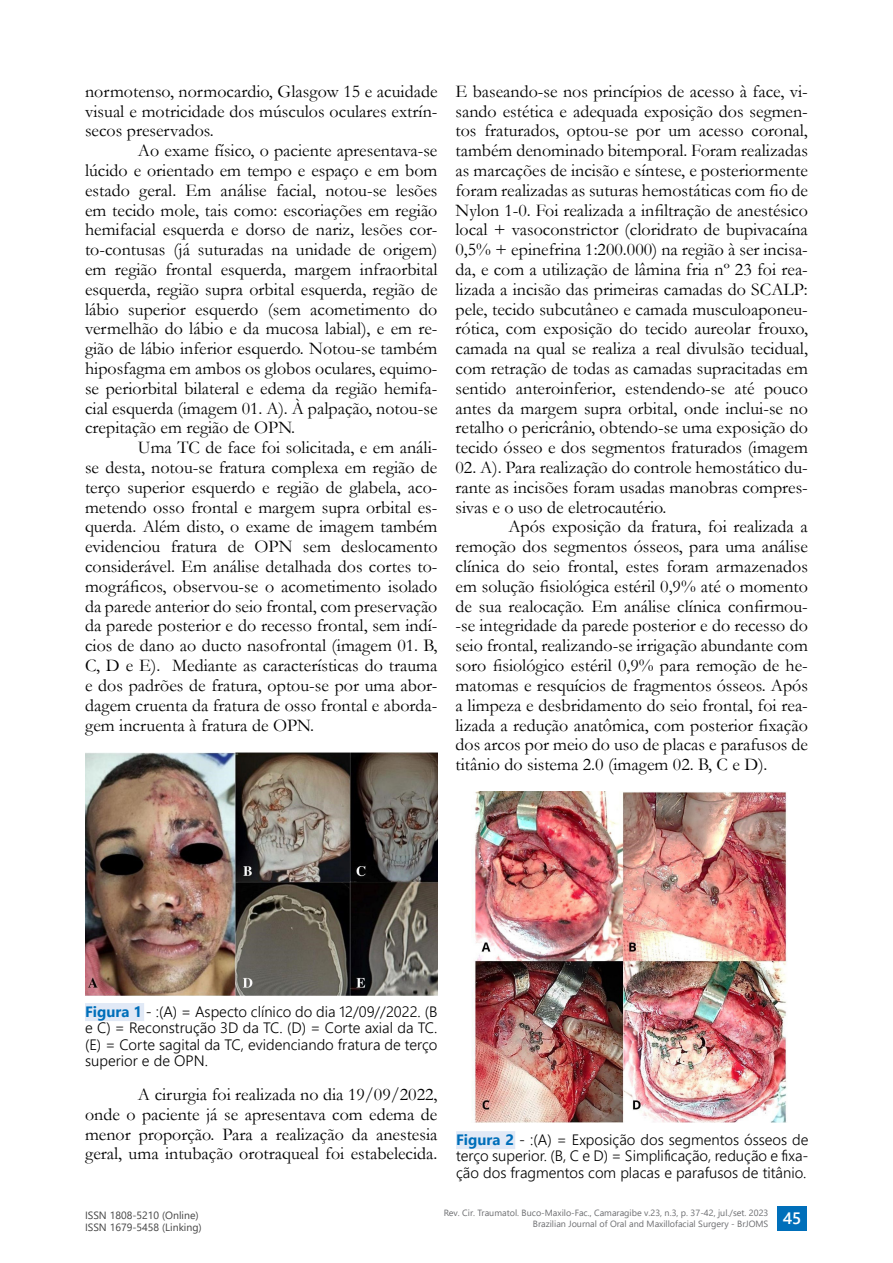
<style>
.page{position:relative;width:893px;height:1263px;background:#fff}
.page>*{position:absolute;margin:0;border:0;box-sizing:border-box;transform-origin:0 0}
.t1{font:18px/19.8px "Garamond";color:#000;text-align:justify}
.t2{font:600 16.5px "Segoe UI";color:#fff}
.t3{font:300 15px/16.5px "Segoe UI";color:#000;text-align:justify}
.t4{font:10.5px/12px "Segoe UI";color:#434343}
.t5{font:9px/10.8px "Segoe UI";color:#6c6d70;text-align:right}
.s1{font-weight:700;color:#006fba}
</style>
<div class="page">
<div style="left:777px;top:1206px;width:30px;height:24px;background:#006fba"></div>
<div style="left:85px;top:1003px;width:59px;height:18px;background:#e1e9f6"></div>
<div style="left:456px;top:1131px;width:59px;height:18px;background:#e1e9f6"></div>
<img style="left:85px;top:752px;width:352px;height:243px">
<img style="left:472px;top:792px;width:315px;height:331px">
<p class="t1" style="left:85px;top:81px;width:354px">normotenso, normocardio, Glasgow 15 e acuidade visual e motricidade dos músculos oculares extrín&shy;secos preservados.</p>
<p class="t1" style="left:85px;top:140px;width:354px;text-indent:53px">Ao exame físico, o paciente apresentava-se lúcido e orientado em tempo e espaço e em bom estado geral. Em análise facial, notou-se lesões em tecido mole, tais como: escoriações em região hemifacial esquerda e dorso de nariz, lesões cor&shy;to-contusas (já suturadas na unidade de origem) em região frontal esquerda, margem infraorbital esquerda, região supra orbital esquerda, região de lábio superior esquerdo (sem acometimento do vermelhão do lábio e da mucosa labial), e em re&shy;gião de lábio inferior esquerdo. Notou-se também hiposfagma em ambos os globos oculares, equimo&shy;se periorbital bilateral e edema da região hemifa&shy;cial esquerda (imagem 01. A). À palpação, notou-se crepitação em região de OPN.</p>
<p class="t1" style="left:85px;top:437px;width:354px;text-indent:53px">Uma TC de face foi solicitada, e em análi&shy;se desta, notou-se fratura complexa em região de terço superior esquerdo e região de glabela, aco&shy;metendo osso frontal e margem supra orbital es&shy;querda. Além disto, o exame de imagem também evidenciou fratura de OPN sem deslocamento considerável. Em análise detalhada dos cortes to&shy;mográficos, observou-se o acometimento isolado da parede anterior do seio frontal, com preservação da parede posterior e do recesso frontal, sem indí&shy;cios de dano ao ducto nasofrontal (imagem 01. B, C, D e E). Mediante as características do trauma e dos padrões de fratura, optou-se por uma abor&shy;dagem cruenta da fratura de osso frontal e aborda&shy;gem incruenta à fratura de OPN.</p>
<p class="t1" style="left:455px;top:81px;width:354px">E baseando-se nos princípios de acesso à face, vi&shy;sando estética e adequada exposição dos segmen&shy;tos fraturados, optou-se por um acesso coronal, também denominado bitemporal. Foram realizadas as marcações de incisão e síntese, e posteriormente foram realizadas as suturas hemostáticas com fio de Nylon 1-0. Foi realizada a infiltração de anestésico local + vasoconstrictor (cloridrato de bupivacaína 0,5% + epinefrina 1:200.000) na região à ser incisa&shy;da, e com a utilização de lâmina fria nº 23 foi rea&shy;lizada a incisão das primeiras camadas do SCALP: pele, tecido subcutâneo e camada musculoaponeu&shy;rótica, com exposição do tecido aureolar frouxo, camada na qual se realiza a real divulsão tecidual, com retração de todas as camadas supracitadas em sentido anteroinferior, estendendo-se até pouco antes da margem supra orbital, onde inclui-se no retalho o pericrânio, obtendo-se uma exposição do tecido ósseo e dos segmentos fraturados (imagem</p>
<p class="t1" style="left:455px;top:457px;width:354px">02. A). Para realização do controle hemostático du&shy;rante as incisões foram usadas manobras compres&shy;sivas e o uso de eletrocautério.</p>
<p class="t1" style="left:455px;top:516px;width:354px;text-indent:53px">Após exposição da fratura, foi realizada a remoção dos segmentos ósseos, para uma análise clínica do seio frontal, estes foram armazenados em solução fisiológica estéril 0,9% até o momento de sua realocação. Em análise clínica confirmou--se integridade da parede posterior e do recesso do seio frontal, realizando-se irrigação abundante com soro fisiológico estéril 0,9% para remoção de he&shy;matomas e resquícios de fragmentos ósseos. Após a limpeza e desbridamento do seio frontal, foi rea&shy;lizada a redução anatômica, com posterior fixação dos arcos por meio do uso de placas e parafusos de titânio do sistema 2.0 (imagem 02. B, C e D).</p>
<p class="t3" style="left:85px;top:1002px;width:354px"><span class="s1">Figura 1</span> - :(A) = Aspecto clínico do dia 12/09//2022. (B e C) = Reconstrução 3D da TC. (D) = Corte axial da TC. (E) = Corte sagital da TC, evidenciando fratura de terço superior e de OPN.</p>
<p class="t1" style="left:85px;top:1084px;width:354px;text-indent:53px">A cirurgia foi realizada no dia 19/09/2022, onde o paciente já se apresentava com edema de menor proporção. Para a realização da anestesia geral, uma intubação orotraqueal foi estabelecida.</p>
<p class="t3" style="left:456px;top:1130px;width:354px"><span class="s1">Figura 2</span> - :(A) = Exposição dos segmentos ósseos de terço superior. (B, C e D) = Simplificação, redução e fixa&shy;ção dos fragmentos com placas e parafusos de titânio.</p>
<p class="t4" style="left:85px;top:1208px;width:118px">ISSN 1808-5210 (Online)<br>ISSN 1679-5458 (Linking)</p>
<p class="t5" style="left:444px;top:1206px;width:326px">Rev. Cir. Traumatol. Buco-Maxilo-Fac., Camaragibe v.23, n.3, p. 37-42, jul./set. 2023<br>Brazilian Journal of Oral and Maxillofacial Surgery - BrJOMS</p>
<p class="t2" style="left:783px;top:1202px;width:20px">45</p>
</div>
